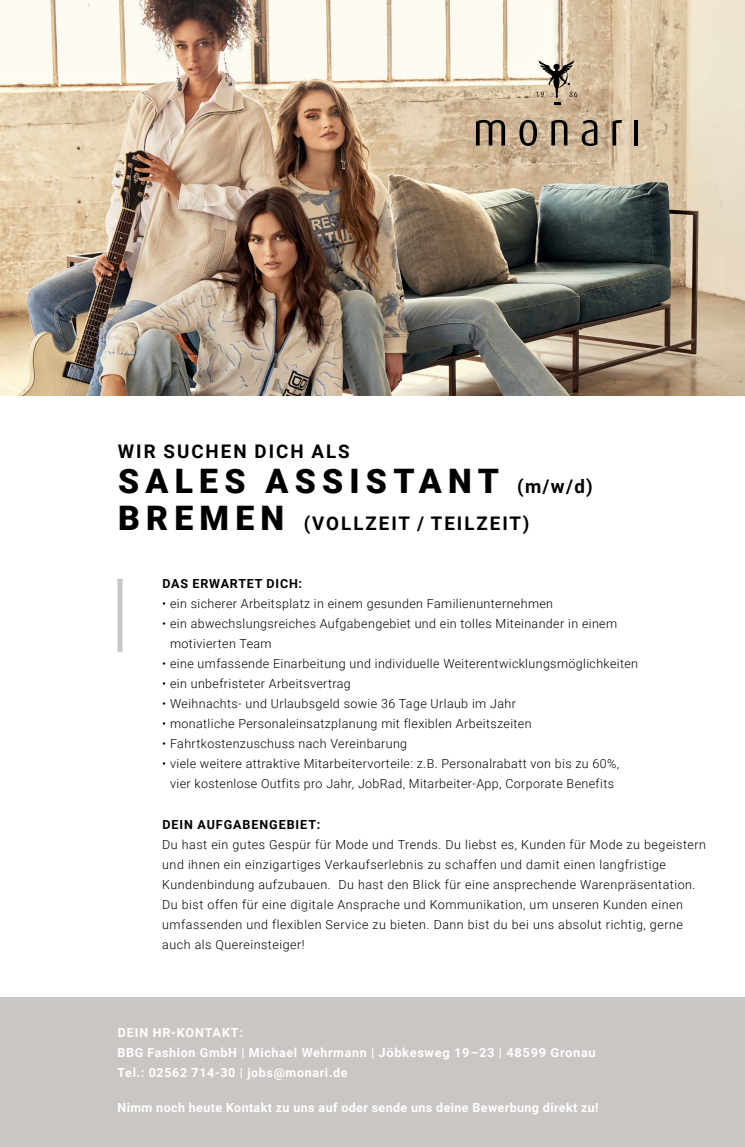
<style>
.page{position:relative;width:745px;height:1147px;background:#fff}
.page>*{position:absolute;margin:0;border:0;box-sizing:border-box;transform-origin:0 0}
.t1{font:900 33.75px "Roboto";letter-spacing:.185em;color:#000}
.t2{font:700 18.75px "Roboto";letter-spacing:.105em;color:#000}
.t3{font:300 12.5px/20px "Roboto";letter-spacing:.03em;color:#000}
.t4{font:700 12.5px/20px "Roboto";letter-spacing:.05em;color:#fff}
.t5{font:700 12.5px "Roboto";letter-spacing:.03em;color:#fff}
.t6{font:700 12.5px "Roboto";letter-spacing:.075em;color:#000}
.s1{font-weight:700;font-size:18.75px}
.s2{font-weight:900;font-size:33.75px}
</style>
<div class="page">
<img style="left:0;top:0;width:744px;height:395px">
<svg style="left:475px;top:120px;width:29px;height:25px"></svg>
<svg style="left:519px;top:120px;width:17px;height:26px"></svg>
<svg style="left:551px;top:120px;width:16px;height:25px"></svg>
<svg style="left:581px;top:120px;width:16px;height:26px"></svg>
<svg style="left:612px;top:120px;width:9px;height:25px"></svg>
<hr style="left:634px;top:120px;width:3px;height:25px;background:#000">
<svg style="left:536px;top:60px;width:41px;height:45px;background:#ad9f8a"></svg>
<div style="left:0;top:997px;width:744px;height:149px;background:#cac6c3"></div>
<div style="left:117px;top:579px;width:5px;height:73px;background:#cac6c3"></div>
<h2 class="t2" style="left:118px;top:438px;width:233px">WIR SUCHEN DICH ALS</h2>
<h1 class="t1" style="left:118px;top:458px;width:476px">SALES ASSISTANT <span class="s1">(m/w/d)</span></h1>
<h2 class="t2" style="left:118px;top:510px;width:412px"><span class="s2">BREMEN</span> (VOLLZEIT / TEILZEIT)</h2>
<p class="t6" style="left:162px;top:574px;width:141px">DAS ERWARTET DICH:</p>
<p class="t3" style="left:162px;top:593px;width:392px">• ein sicherer Arbeitsplatz in einem gesunden Familienunternehmen</p>
<p class="t3" style="left:170px;top:613px;width:448px;text-indent:-8px">• ein abwechslungsreiches Aufgabengebiet und ein tolles Miteinander in einem motivierten Team</p>
<p class="t3" style="left:162px;top:653px;width:477px">• eine umfassende Einarbeitung und individuelle Weiterentwicklungsmöglichkeiten</p>
<p class="t3" style="left:162px;top:673px;width:190px">• ein unbefristeter Arbeitsvertrag</p>
<p class="t3" style="left:162px;top:693px;width:355px">• Weihnachts- und Urlaubsgeld sowie 36 Tage Urlaub im Jahr</p>
<p class="t3" style="left:162px;top:713px;width:370px">• monatliche Personaleinsatzplanung mit flexiblen Arbeitszeiten</p>
<p class="t3" style="left:162px;top:733px;width:246px">• Fahrtkostenzuschuss nach Vereinbarung</p>
<p class="t3" style="left:162px;top:753px;width:458px;text-align:center">• viele weitere attraktive Mitarbeitervorteile: z.B. Personalrabatt von bis zu 60%, vier kostenlose Outfits pro Jahr, JobRad, Mitarbeiter-App, Corporate Benefits</p>
<p class="t6" style="left:162px;top:816px;width:159px">DEIN AUFGABENGEBIET:</p>
<p class="t3" style="left:162px;top:834px;width:545px">Du hast ein gutes Gespür für Mode und Trends. Du liebst es, Kunden für Mode zu begeistern und ihnen ein einzigartiges Verkaufserlebnis zu schaffen und damit einen langfristige Kundenbindung aufzubauen. Du hast den Blick für eine ansprechende Warenpräsentation.<br>Du bist offen für eine digitale Ansprache und Kommunikation, um unseren Kunden einen umfassenden und flexiblen Service zu bieten. Dann bist du bei uns absolut richtig, gerne auch als Quereinsteiger!</p>
<p class="t4" style="left:117px;top:1022px;width:479px">DEIN HR-KONTAKT:<br>BBG Fashion GmbH | Michael Wehrmann | Jöbkesweg 19–23 | 48599 Gronau<br>Tel.: 02562 714-30 | jobs@monari.de</p>
<p class="t5" style="left:117px;top:1098px;width:482px">Nimm noch heute Kontakt zu uns auf oder sende uns deine Bewerbung direkt zu!</p>
</div>
